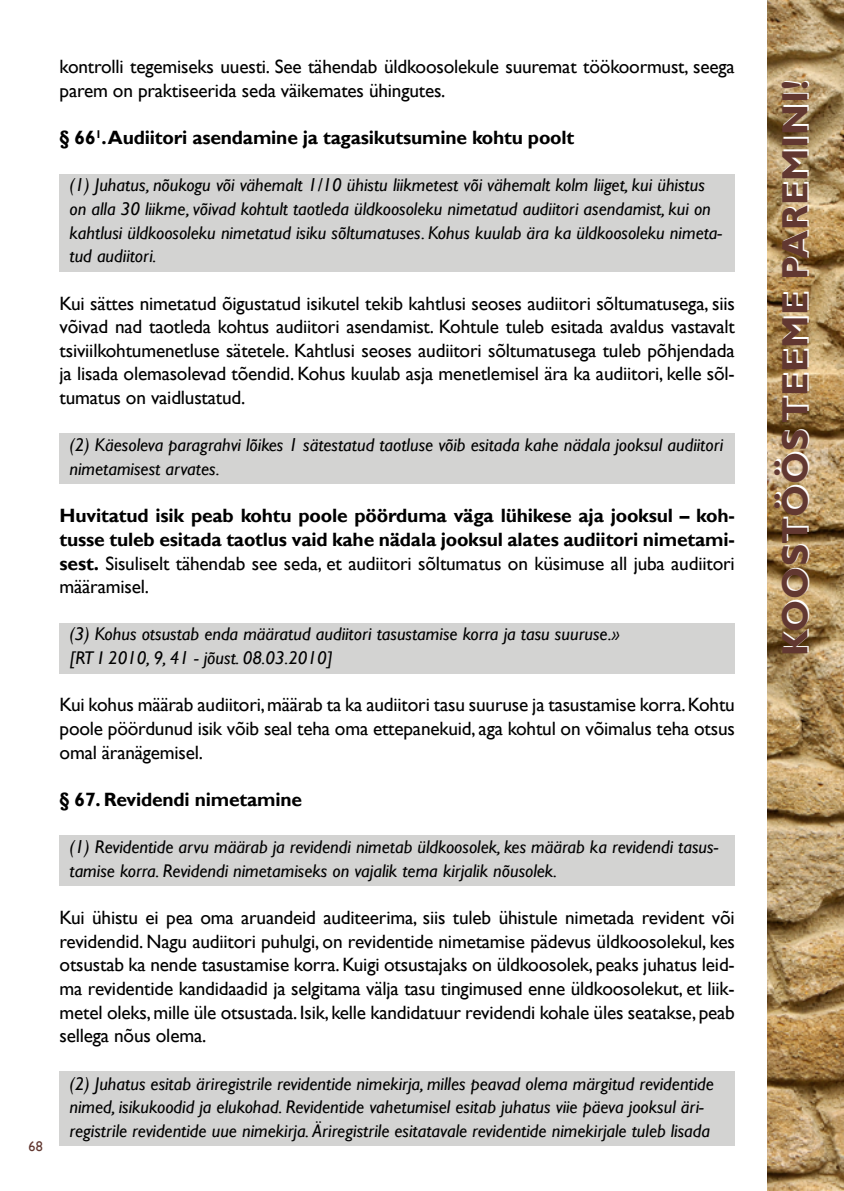
<style>
.page{position:relative;width:844px;height:1191px;background:#fff}
.page>*{position:absolute;margin:0;border:0;box-sizing:border-box;transform-origin:0 0}
.t1{font:700 36.57px "Gill Sans";letter-spacing:.02em;color:#fff}
.t2{font:19.25px/23.6px "Gill Sans";letter-spacing:-.01em;color:#000;text-align:justify}
.t3{font:700 19.25px/23.6px "Gill Sans";letter-spacing:-.01em;color:#000;text-align:justify}
.t4{font:italic 18.38px/23.6px "Gill Sans";color:#000}
.t5{font:14px "Gill Sans";color:#623831}
.s1{font-weight:400}
</style>
<div class="page">
<img style="left:767px;top:0;width:76px;height:1191px">
<div style="left:60px;top:174px;width:674px;height:97px;background:#d3d3d2"></div>
<div style="left:60px;top:434px;width:674px;height:50px;background:#d3d3d2"></div>
<div style="left:60px;top:623px;width:674px;height:50px;background:#d3d3d2"></div>
<div style="left:60px;top:835px;width:674px;height:51px;background:#d3d3d2"></div>
<div style="left:60px;top:1071px;width:674px;height:75px;background:#d3d3d2"></div>
<p class="t5" style="left:29px;top:1138px;width:15px">68</p>
<p class="t2" style="left:60px;top:55px;width:676px">kontrolli tegemiseks uuesti. See tähendab üldkoosolekule suuremat töökoormust, seega parem on praktiseerida seda väikemates ühingutes.</p>
<p class="t3" style="left:60px;top:126px;width:516px">§ 66<sup>1</sup>.Audiitori asendamine ja tagasikutsumine kohtu poolt</p>
<p class="t4" style="left:69px;top:174px;width:654px">(1) Juhatus, nõukogu või vähemalt 1/10 ühistu liikmetest või vähemalt kolm liiget, kui ühistus on alla 30 liikme, võivad kohtult taotleda üldkoosoleku nimetatud audiitori asendamist, kui on kahtlusi üldkoosoleku nimetatud isiku sõltumatuses. Kohus kuulab ära ka üldkoosoleku nimeta&shy;tud audiitori.</p>
<p class="t2" style="left:60px;top:292px;width:676px">Kui sättes nimetatud õigustatud isikutel tekib kahtlusi seoses audiitori sõltumatusega, siis võivad nad taotleda kohtus audiitori asendamist. Kohtule tuleb esitada avaldus vastavalt tsiviilkohtumenetluse sätetele. Kahtlusi seoses audiitori sõltumatusega tuleb põhjendada ja lisada olemasolevad tõendid. Kohus kuulab asja menetlemisel ära ka audiitori, kelle sõl&shy;tumatus on vaidlustatud.</p>
<p class="t4" style="left:69px;top:434px;width:655px">(2) Käesoleva paragrahvi lõikes 1 sätestatud taotluse võib esitada kahe nädala jooksul audiitori nimetamisest arvates.</p>
<p class="t3" style="left:60px;top:504px;width:676px">Huvitatud isik peab kohtu poole pöörduma väga lühikese aja jooksul – koh&shy;tusse tuleb esitada taotlus vaid kahe nädala jooksul alates audiitori nimetami&shy;sest. <span class="s1">Sisuliselt tähendab see seda, et audiitori sõltumatus on küsimuse all juba audiitori määramisel.</span></p>
<p class="t4" style="left:69px;top:623px;width:551px">(3) Kohus otsustab enda määratud audiitori tasustamise korra ja tasu suuruse.» [RT I 2010, 9, 41 - jõust. 08.03.2010]</p>
<p class="t2" style="left:60px;top:693px;width:676px">Kui kohus määrab audiitori, määrab ta ka audiitori tasu suuruse ja tasustamise korra. Kohtu poole pöördunud isik võib seal teha oma ettepanekuid, aga kohtul on võimalus teha otsus omal äranägemisel.</p>
<p class="t3" style="left:60px;top:788px;width:244px">§ 67. Revidendi nimetamine</p>
<p class="t4" style="left:69px;top:835px;width:650px">(1) Revidentide arvu määrab ja revidendi nimetab üldkoosolek, kes määrab ka revidendi tasus&shy;tamise korra. Revidendi nimetamiseks on vajalik tema kirjalik nõusolek.</p>
<p class="t2" style="left:60px;top:906px;width:676px">Kui ühistu ei pea oma aruandeid auditeerima, siis tuleb ühistule nimetada revident või revidendid. Nagu audiitori puhulgi, on revidentide nimetamise pädevus üldkoosolekul, kes otsustab ka nende tasustamise korra. Kuigi otsustajaks on üldkoosolek, peaks juhatus leid&shy;ma revidentide kandidaadid ja selgitama välja tasu tingimused enne üldkoosolekut, et liik&shy;metel oleks, mille üle otsustada. Isik, kelle kandidatuur revidendi kohale üles seatakse, peab sellega nõus olema.</p>
<p class="t4" style="left:69px;top:1071px;width:645px">(2) Juhatus esitab äriregistrile revidentide nimekirja, milles peavad olema märgitud revidentide nimed, isikukoodid ja elukohad. Revidentide vahetumisel esitab juhatus viie päeva jooksul äri&shy;registrile revidentide uue nimekirja. Äriregistrile esitatavale revidentide nimekirjale tuleb lisada</p>
<h1 class="t1" style="left:774px;top:654px;width:577px;rotate:-90deg">KOOSTÖÖS TEEME PAREMINI!</h1>
</div>
